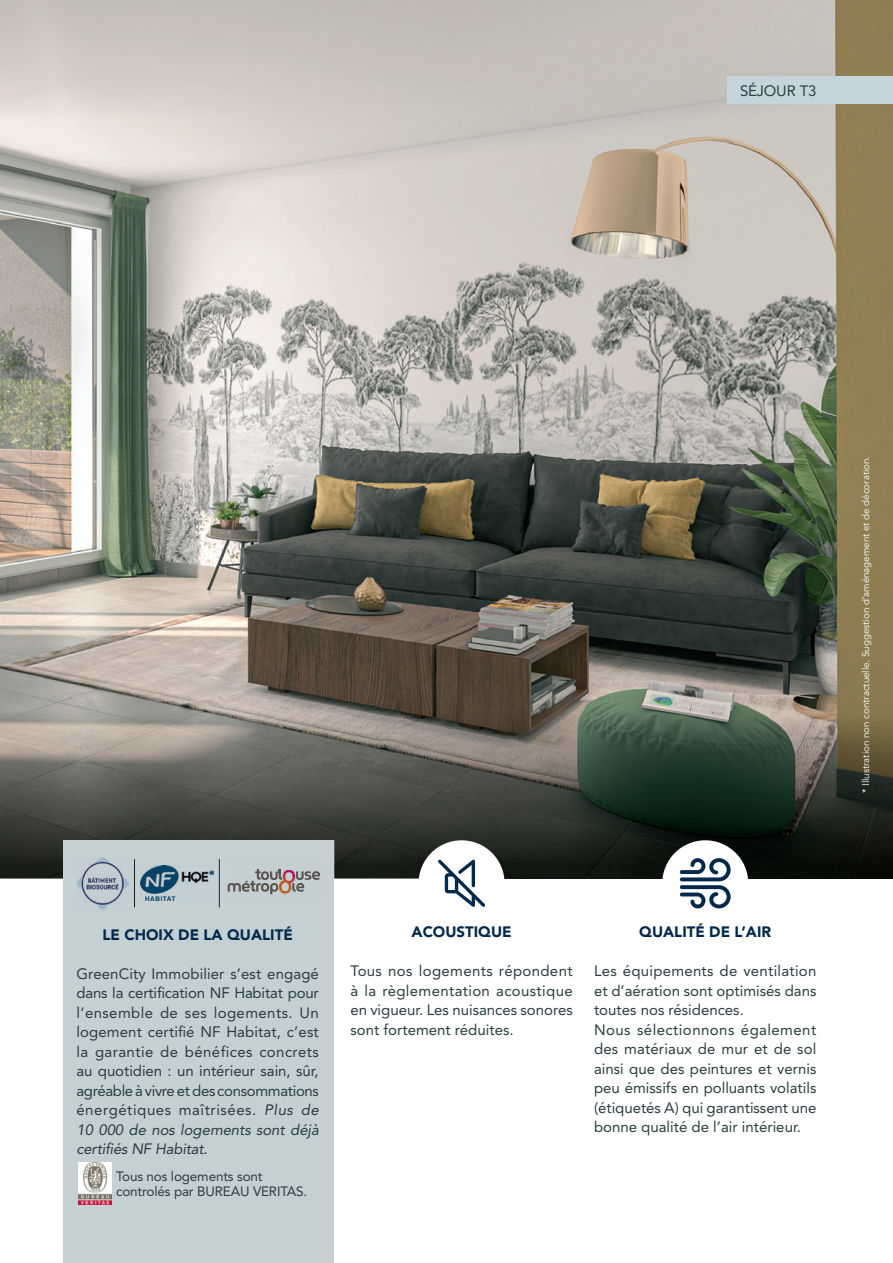
<style>
.page{position:relative;width:893px;height:1263px;background:#fff}
.page>*{position:absolute;margin:0;border:0;box-sizing:border-box;transform-origin:0 0}
.t1{font:15px/19.5px "Avenir LT Std";color:#2a3d3f;text-align:justify}
.t2{font:900 15px "Avenir LT Std";color:#02294c}
.t3{font:13.5px/15px "Avenir LT Std";letter-spacing:-.01em;color:#2a3d3f}
.t4{font:9.75px "Avenir LT Std";color:#fff}
.s1{font-style:italic}
</style>
<div class="page">
<img style="left:0;top:0;width:893px;height:878px">
<div style="left:64px;top:840px;width:270px;height:423px;background:#c4d0d2"></div>
<div style="left:727px;top:77px;width:166px;height:27px;background:#c4d6db"></div>
<div style="left:419px;top:840px;width:86px;height:86px;background:#fff;border-radius:50%"></div>
<svg style="left:438px;top:859px;width:47px;height:48px"></svg>
<div style="left:662px;top:840px;width:86px;height:86px;background:#fff;border-radius:50%"></div>
<svg style="left:680px;top:858px;width:51px;height:50px"></svg>
<svg style="left:227px;top:869px;width:93px;height:26px"></svg>
<img style="left:279px;top:873px;width:16px;height:17px">
<img style="left:140px;top:866px;width:73px;height:35px">
<hr style="left:219px;top:859px;width:1px;height:48px;background:#231f20">
<hr style="left:134px;top:859px;width:1px;height:48px;background:#231f20">
<img style="left:78px;top:1163px;width:34px;height:41px">
<img style="left:77px;top:857px;width:52px;height:52px">
<p class="t1" style="left:740px;top:81px;width:78px">SÉJOUR T3</p>
<p class="t4" style="left:860px;top:793px;width:339px;rotate:-90deg">* Illustration non contractuelle. Suggestion d’aménagement et de décoration.</p>
<p class="t2" style="left:103px;top:925px;width:192px">LE CHOIX DE LA QUALITÉ</p>
<p class="t1" style="left:76px;top:964px;width:244px">GreenCity Immobilier s’est engagé dans la certification NF Habitat pour l’ensemble de ses logements. Un logement certifié NF Habitat, c’est la garantie de bénéfices concrets au quotidien : un intérieur sain, sûr, agréable à vivre et des consommations énergétiques maîtrisées. <span class="s1">Plus de 10 000 de nos logements sont déjà certifiés NF Habitat.</span></p>
<p class="t3" style="left:116px;top:1169px;width:193px">Tous nos logements sont controlés par BUREAU VERITAS.</p>
<p class="t2" style="left:412px;top:923px;width:101px">ACOUSTIQUE</p>
<p class="t1" style="left:350px;top:961px;width:224px">Tous nos logements répondent à la règlementation acoustique en vigueur. Les nuisances sonores sont fortement réduites.</p>
<p class="t2" style="left:639px;top:923px;width:133px">QUALITÉ DE L’AIR</p>
<p class="t1" style="left:594px;top:961px;width:224px;text-align:left">Les équipements de ventilation et d’aération sont optimisés dans toutes nos résidences.<br>Nous sélectionnons également des matériaux de mur et de sol ainsi que des peintures et vernis peu émissifs en polluants volatils (étiquetés A) qui garantissent une bonne qualité de l’air intérieur.</p>
</div>
